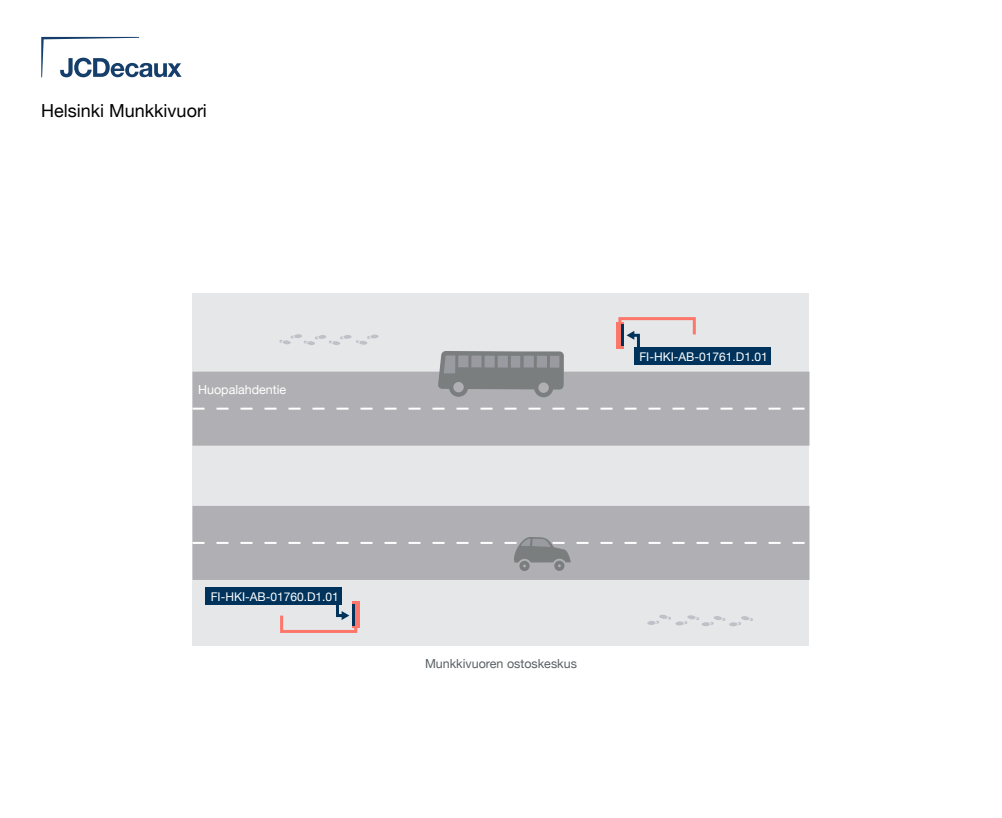
<style>
.page{position:relative;width:1002px;height:818px;background:#fff}
.page>*{position:absolute;margin:0;border:0;box-sizing:border-box;transform-origin:0 0}
.t1{font:18px "Helvetica Neue";color:#000}
.t2{font:12.5px "Helvetica Neue";color:#596164}
.t3{font:12.5px "Helvetica Neue";color:#fff}
.t4{font:12px "Helvetica Neue";color:#fff}
</style>
<div class="page">
<svg style="left:41px;top:37px;width:141px;height:40px"></svg>
<div style="left:192px;top:293px;width:617px;height:352px;background:#e6e7e8"></div>
<div style="left:192px;top:371px;width:617px;height:74px;background:#b0b0b4"></div>
<svg style="left:192px;top:407px;width:613px;height:2px"></svg>
<div style="left:192px;top:506px;width:617px;height:74px;background:#b0b0b4"></div>
<svg style="left:279px;top:334px;width:100px;height:11px"></svg>
<svg style="left:647px;top:614px;width:106px;height:13px"></svg>
<svg style="left:192px;top:537px;width:613px;height:34px"></svg>
<svg style="left:438px;top:351px;width:126px;height:46px"></svg>
<div style="left:618px;top:317px;width:78px;height:19px;border:3px solid #fc766a"></div>
<div style="left:616px;top:322px;width:8px;height:26px;background:#fc766a"></div>
<hr style="left:621px;top:324px;width:3px;height:22px;background:#00335b">
<div style="left:634px;top:348px;width:137px;height:17px;background:#00335b"></div>
<svg style="left:627px;top:331px;width:14px;height:17px"></svg>
<div style="left:280px;top:614px;width:77px;height:19px;border:3px solid #fc766a"></div>
<svg style="left:352px;top:601px;width:8px;height:26px"></svg>
<hr style="left:352px;top:604px;width:2px;height:21px;background:#00335b">
<div style="left:206px;top:588px;width:136px;height:17px;background:#00335b"></div>
<svg style="left:334px;top:605px;width:15px;height:15px"></svg>
<h1 class="t1" style="left:41px;top:98px;width:167px">Helsinki Munkkivuori</h1>
<p class="t3" style="left:198px;top:381px;width:90px">Huopalahdentie</p>
<p class="t4" style="left:211px;top:587px;width:130px">FI-HKI-AB-01760.D1.01</p>
<p class="t4" style="left:639px;top:348px;width:130px">FI-HKI-AB-01761.D1.01</p>
<p class="t2" style="left:425px;top:654px;width:153px">Munkkivuoren ostoskeskus</p>
</div>
